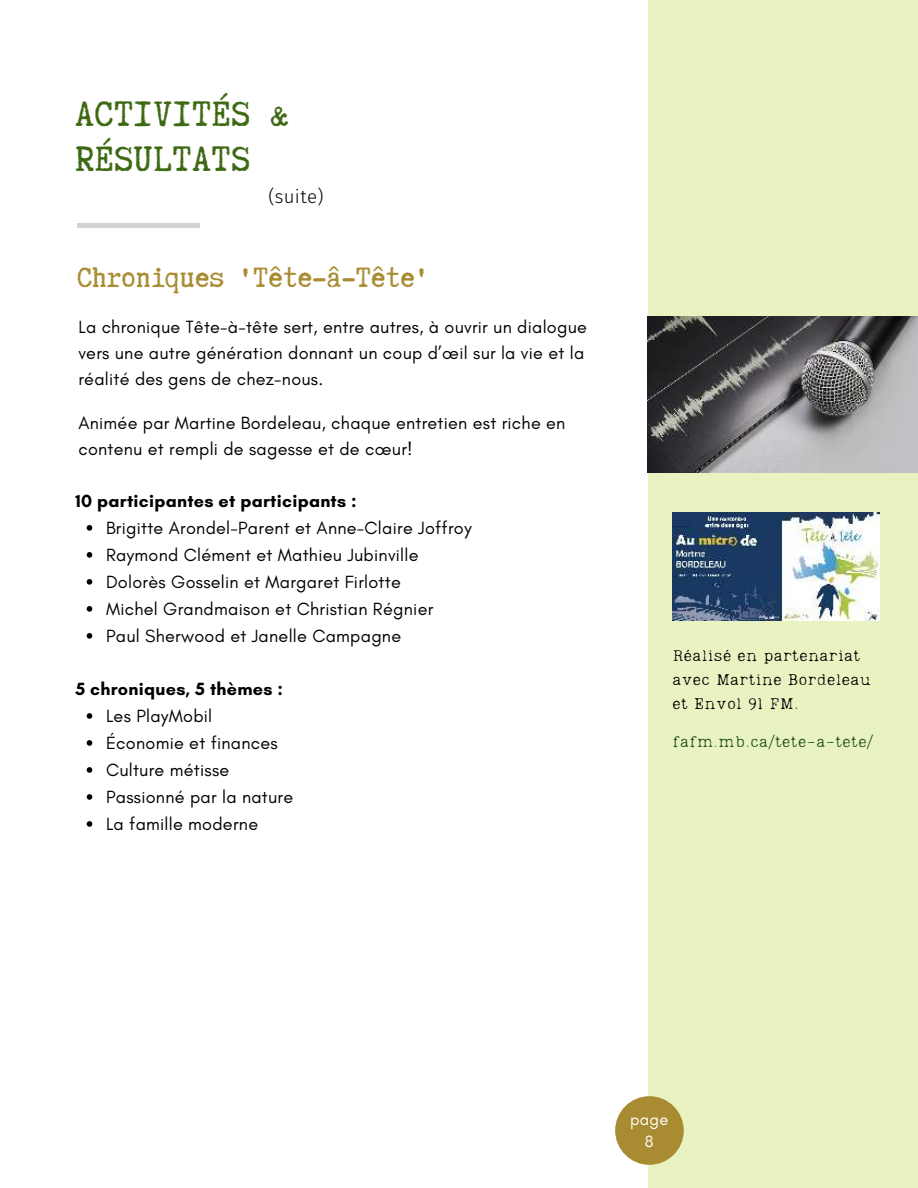
<style>
.page{position:relative;width:918px;height:1188px;background:#fff}
.page>*{position:absolute;margin:0;border:0;box-sizing:border-box;transform-origin:0 0}
.t1{font:42px/45px "Truetypewriter Polygl OTT";letter-spacing:.02em;color:#3e6913}
.t2{font:33px "Truetypewriter Polygl OTT";color:#a98c31}
.t3{font:300 18.75px "Fira Sans";letter-spacing:.015em;color:#000}
.t4{font:18px/27px "Glacial Indifference";letter-spacing:.015em;color:#000}
.t5{font:700 18px "Glacial Indifference";letter-spacing:.015em;color:#000}
.t6{font:16.65px/22.5px "Glacial Indifference";color:#fff;text-align:center}
.t7{font:15.75px/23.7px "Lumios TW Old";letter-spacing:.015em;color:#000}
.t8{font:15.75px "Lumios TW Old";letter-spacing:.015em;color:#1f5014}
</style>
<div class="page">
<div style="left:648px;top:0;width:270px;height:1188px;background:#e9f3c1"></div>
<img style="left:672px;top:513px;width:207px;height:108px">
<hr style="left:78px;top:223px;width:122px;height:4px;background:#d3d3d3">
<svg style="left:87px;top:525px;width:5px;height:6px"></svg>
<svg style="left:87px;top:552px;width:5px;height:6px"></svg>
<svg style="left:87px;top:579px;width:5px;height:6px"></svg>
<svg style="left:87px;top:606px;width:5px;height:6px"></svg>
<svg style="left:87px;top:633px;width:5px;height:6px"></svg>
<svg style="left:87px;top:713px;width:5px;height:6px"></svg>
<svg style="left:87px;top:740px;width:5px;height:6px"></svg>
<svg style="left:87px;top:767px;width:5px;height:6px"></svg>
<svg style="left:87px;top:794px;width:5px;height:6px"></svg>
<svg style="left:87px;top:821px;width:5px;height:6px"></svg>
<img style="left:648px;top:317px;width:270px;height:156px">
<div style="left:615px;top:1096px;width:69px;height:69px;background:#a98c31;border-radius:50%"></div>
<h1 class="t1" style="left:75px;top:92px;width:215px">ACTIVITÉS &amp;<br>RÉSULTATS</h1>
<p class="t3" style="left:269px;top:183px;width:56px">(suite)</p>
<h2 class="t2" style="left:78px;top:261px;width:353px">Chroniques 'Tête-â-Tête'</h2>
<p class="t4" style="left:78px;top:314px;width:510px;line-height:26px">La chronique Tête-à-tête sert, entre autres, à ouvrir un dialogue vers une autre génération donnant un coup d’œil sur la vie et la réalité des gens de chez-nous.</p>
<p class="t4" style="left:78px;top:410px;width:489px;line-height:26px">Animée par Martine Bordeleau, chaque entretien est riche en contenu et rempli de sagesse et de cœur!</p>
<p class="t5" style="left:75px;top:490px;width:283px">10 participantes et participants :</p>
<p class="t4" style="left:106px;top:515px;width:367px">Brigitte Arondel-Parent et Anne-Claire Joffroy Raymond Clément et Mathieu Jubinville Dolorès Gosselin et Margaret Firlotte<br>Michel Grandmaison et Christian Régnier<br>Paul Sherwood et Janelle Campagne</p>
<p class="t5" style="left:75px;top:678px;width:209px">5 chroniques, 5 thèmes :</p>
<p class="t4" style="left:106px;top:703px;width:189px">Les PlayMobil<br>Économie et finances<br>Culture métisse<br>Passionné par la nature<br>La famille moderne</p>
<p class="t7" style="left:672px;top:644px;width:200px">Réalisé en partenariat avec Martine Bordeleau et Envol 91 FM.</p>
<p class="t8" style="left:672px;top:731px;width:202px">fafm.mb.ca/tete-a-tete/</p>
<p class="t6" style="left:630px;top:1108px;width:40px">page<br>8</p>
</div>
